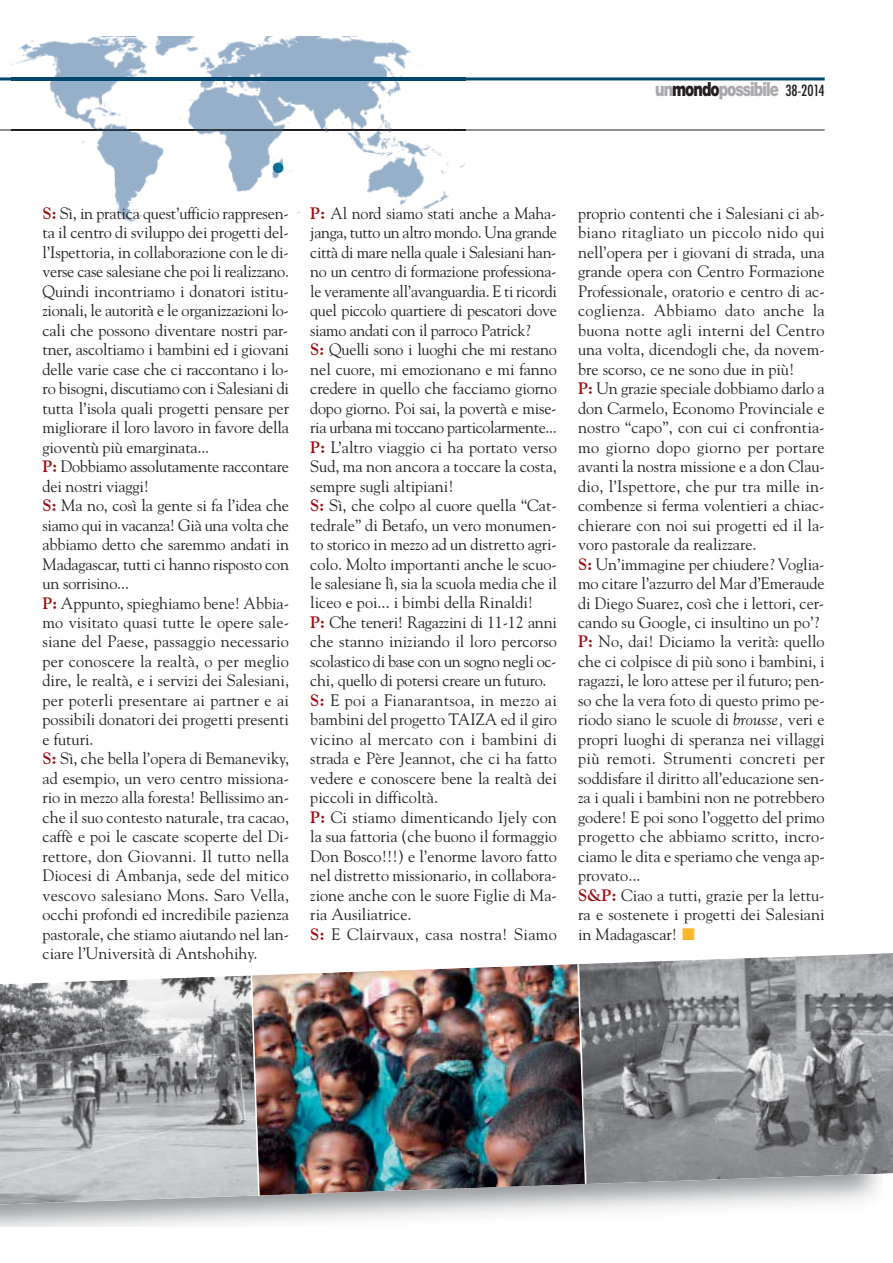
<style>
.page{position:relative;width:893px;height:1263px;background:#fff}
.page>*{position:absolute;margin:0;border:0;box-sizing:border-box;transform-origin:0 0}
.t1{font:48px "Helvetica";color:#006e93}
.t2{font:900 19.5px "Helvetica Neue";letter-spacing:-.065em;color:#a7a9ac;scale:.75 1}
.t3{font:16.5px/19.5px "Goudy";color:#231f20}
.s1{color:#231f20}
.s2{font-family:"Futura";font-weight:400;font-stretch:condensed;font-size:15px;color:#231f20}
.s3{font-weight:700;color:#9e0a0f}
.s4{font-style:italic}
.s5{color:#fdb727}
</style>
<div class="page">
<hr style="left:0;top:77px;width:825px;height:3px;background:#00476e">
<hr style="left:0;top:130px;width:825px;height:1px;background:#231f20">
<img style="left:11px;top:36px;width:454px;height:186px">
<img style="left:11px;top:130px;width:454px;height:1px">
<img style="left:0;top:976px;width:259px;height:229px">
<img style="left:260px;top:964px;width:327px;height:231px">
<img style="left:587px;top:953px;width:306px;height:231px">
<img style="left:250px;top:975px;width:10px;height:222px">
<svg style="left:576px;top:963px;width:11px;height:223px;background:#6b6669"></svg>
<p class="t2" style="left:655px;top:82px;width:227px">un<span class="s1">mondo</span>possibile <span class="s2">38-2014</span></p>
<h1 class="t1" style="left:269px;top:151px;width:19px">•</h1>
<p class="t3" style="left:43px;top:204px;width:248px"><span class="s3">S:</span> Sì, in pratica quest’ufficio rappresen&shy;ta il centro di sviluppo dei progetti del&shy;l’Ispettoria, in collaborazione con le di&shy;verse case salesiane che poi li realizzano.<br>Quindi incontriamo i donatori istitu&shy;zionali, le autorità e le organizzazioni lo&shy;cali che possono diventare nostri par&shy;tner, ascoltiamo i bambini ed i giovani delle varie case che ci raccontano i lo&shy;ro bisogni, discutiamo con i Salesiani di tutta l’isola quali progetti pensare per migliorare il loro lavoro in favore della gioventù più emarginata...<br><span class="s3">P:</span> Dobbiamo assolutamente raccontare dei nostri viaggi!<br><span class="s3">S:</span> Ma no, così la gente si fa l’idea che siamo qui in vacanza! Già una volta che abbiamo detto che saremmo andati in Madagascar, tutti ci hanno risposto con un sorrisino...<br><span class="s3">P:</span> Appunto, spieghiamo bene! Abbia&shy;mo visitato quasi tutte le opere sale&shy;siane del Paese, passaggio necessario per conoscere la realtà, o per meglio dire, le realtà, e i servizi dei Salesiani, per poterli presentare ai partner e ai possibili donatori dei progetti presenti e futuri.<br><span class="s3">S:</span> Sì, che bella l’opera di Bemaneviky, ad esempio, un vero centro missiona&shy;rio in mezzo alla foresta! Bellissimo an&shy;che il suo contesto naturale, tra cacao, caffè e poi le cascate scoperte del Di&shy;rettore, don Giovanni. Il tutto nella Diocesi di Ambanja, sede del mitico vescovo salesiano Mons. Saro Vella, occhi profondi ed incredibile pazienza pastorale, che stiamo aiutando nel lan&shy;ciare l’Università di Antshohihy.</p>
<p class="t3" style="left:310px;top:204px;width:248px"><span class="s3">P:</span> Al nord siamo stati anche a Maha&shy;janga, tutto un altro mondo. Una grande città di mare nella quale i Salesiani han&shy;no un centro di formazione professiona&shy;le veramente all’avanguardia. E ti ricordi quel piccolo quartiere di pescatori dove siamo andati con il parroco Patrick?<br><span class="s3">S:</span> Quelli sono i luoghi che mi restano nel cuore, mi emozionano e mi fanno credere in quello che facciamo giorno dopo giorno. Poi sai, la povertà e mise&shy;ria urbana mi toccano particolarmente...<br><span class="s3">P:</span> L’altro viaggio ci ha portato verso Sud, ma non ancora a toccare la costa, sempre sugli altipiani!<br><span class="s3">S:</span> Sì, che colpo al cuore quella “Cat&shy;tedrale” di Betafo, un vero monumen&shy;to storico in mezzo ad un distretto agri&shy;colo. Molto importanti anche le scuo&shy;le salesiane lì, sia la scuola media che il liceo e poi... i bimbi della Rinaldi!<br><span class="s3">P:</span> Che teneri! Ragazzini di 11-12 anni che stanno iniziando il loro percorso scolastico di base con un sogno negli oc&shy;chi, quello di potersi creare un futuro.<br><span class="s3">S:</span> E poi a Fianarantsoa, in mezzo ai bambini del progetto TAIZA ed il giro vicino al mercato con i bambini di strada e Père Jeannot, che ci ha fatto vedere e conoscere bene la realtà dei piccoli in difficoltà.<br><span class="s3">P:</span> Ci stiamo dimenticando Ijely con la sua fattoria (che buono il formaggio Don Bosco!!!) e l’enorme lavoro fatto nel distretto missionario, in collabora&shy;zione anche con le suore Figlie di Ma&shy;ria Ausiliatrice.<br><span class="s3">S:</span> E Clairvaux, casa nostra! Siamo</p>
<p class="t3" style="left:578px;top:204px;width:248px">proprio contenti che i Salesiani ci ab&shy;biano ritagliato un piccolo nido qui nell’opera per i giovani di strada, una grande opera con Centro Formazione Professionale, oratorio e centro di ac&shy;coglienza. Abbiamo dato anche la buona notte agli interni del Centro una volta, dicendogli che, da novem&shy;bre scorso, ce ne sono due in più!<br><span class="s3">P:</span> Un grazie speciale dobbiamo darlo a don Carmelo, Economo Provinciale e nostro “capo”, con cui ci confrontia&shy;mo giorno dopo giorno per portare avanti la nostra missione e a don Clau&shy;dio, l’Ispettore, che pur tra mille in&shy;combenze si ferma volentieri a chiac&shy;chierare con noi sui progetti ed il la&shy;voro pastorale da realizzare.<br><span class="s3">S:</span> Un’immagine per chiudere? Voglia&shy;mo citare l’azzurro del Mar d’Emeraude di Diego Suarez, così che i lettori, cer&shy;cando su Google, ci insultino un po’?<br><span class="s3">P:</span> No, dai! Diciamo la verità: quello che ci colpisce di più sono i bambini, i ragazzi, le loro attese per il futuro; pen&shy;so che la vera foto di questo primo pe&shy;riodo siano le scuole di <span class="s4">brousse,</span> veri e propri luoghi di speranza nei villaggi più remoti. Strumenti concreti per soddisfare il diritto all’educazione sen&shy;za i quali i bambini non ne potrebbero godere! E poi sono l’oggetto del primo progetto che abbiamo scritto, incro&shy;ciamo le dita e speriamo che venga ap&shy;provato...<br><span class="s3">S&amp;P:</span> Ciao a tutti, grazie per la lettu&shy;ra e sostenete i progetti dei Salesiani in Madagascar! <span class="s5">■</span></p>
</div>
